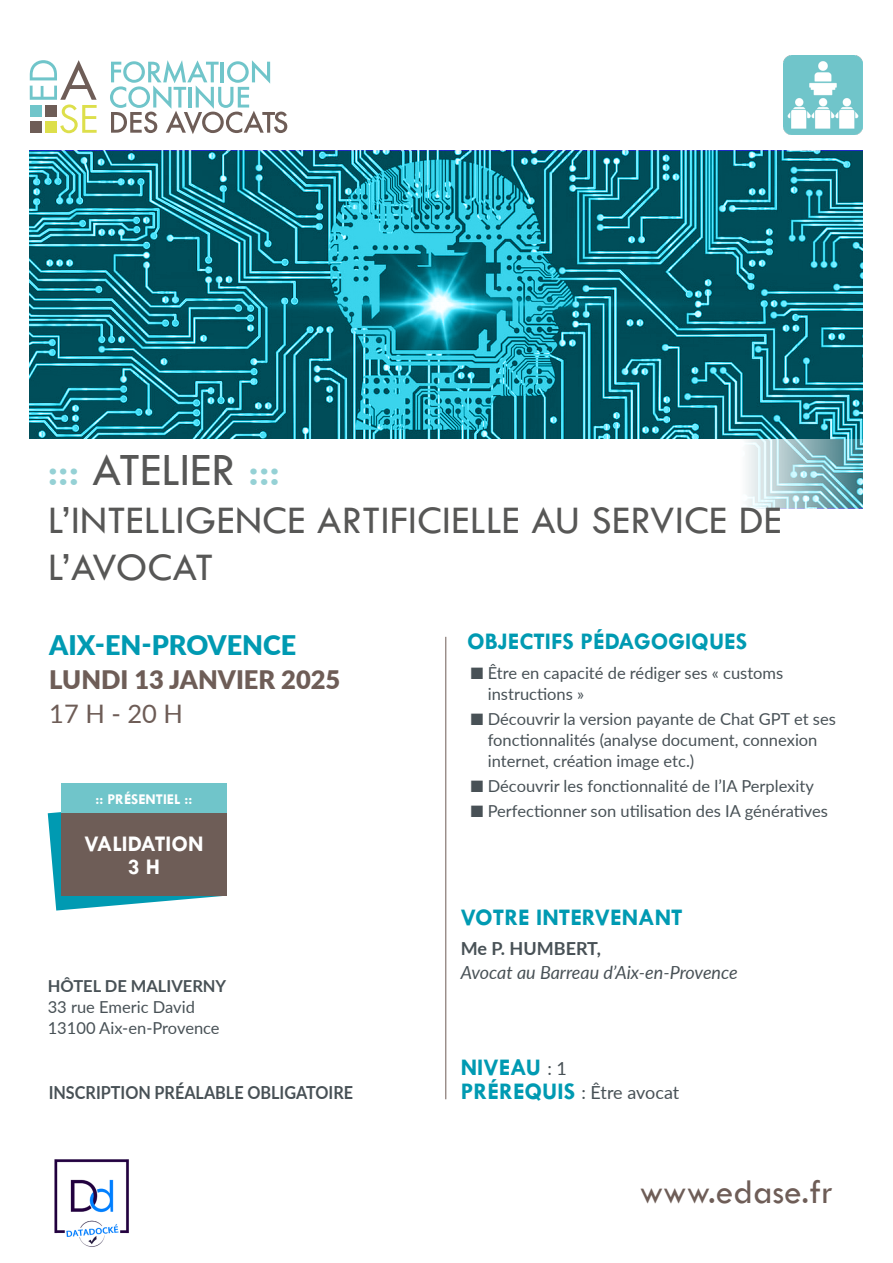
<style>
.page{position:relative;width:893px;height:1263px;background:#fff}
.page>*{position:absolute;margin:0;border:0;box-sizing:border-box;transform-origin:0 0}
.t1{font:48px "Tw Cen";color:#575756}
.t2{font:40.5px/46.5px "Tw Cen";letter-spacing:.01em;color:#575756}
.t3{font:35.25px "Tw Cen";color:#6e5d57}
.t4{font:900 27px "Lato";color:#009ab2}
.t5{font:900 25.5px "Lato";color:#6e5d57}
.t6{font:25.5px "Lato";color:#6e5d57}
.t7{font:700 24px "Tw Cen";color:#009ab2}
.t8{font:700 22.5px/22.5px "Tw Cen";color:#fff;text-align:center}
.t9{font:italic 18px "Lato";color:#485156}
.t10{font:700 18px "Lato";color:#485156;scale:.9 1}
.t11{font:18px "Lato";letter-spacing:-.01em;color:#485156}
.t12{font:700 18px "Lato";color:#485156}
.t13{font:16.5px/21px "Lato";color:#485156}
.t14{font:700 16.5px "Lato";color:#485156}
.t15{font:700 15px "Tw Cen";color:#fff}
.s1{color:#95d1d5}
.s2{font-family:"Lato";font-weight:400;font-size:18px;color:#485156}
.s3{font-family:"Tw Cen";font-weight:700;font-size:24px;color:#009ab2}
</style>
<div class="page">
<img style="left:54px;top:1159px;width:75px;height:88px">
<hr style="left:445px;top:637px;width:1px;height:462px;background:#6e5d57">
<svg style="left:30px;top:151px;width:833px;height:288px;background:#177b8a"></svg>
<svg style="left:30px;top:60px;width:67px;height:73px"></svg>
<div style="left:30px;top:105px;width:12px;height:12px;background:#70c5ca"></div>
<div style="left:45px;top:105px;width:12px;height:12px;background:#6e5d57"></div>
<div style="left:30px;top:121px;width:12px;height:12px;background:#6e5d57"></div>
<div style="left:45px;top:121px;width:12px;height:12px;background:#dddf4b"></div>
<svg style="left:110px;top:60px;width:177px;height:74px"></svg>
<svg style="left:48px;top:812px;width:174px;height:98px"></svg>
<div style="left:61px;top:812px;width:166px;height:84px;background:#6e5d57"></div>
<div style="left:61px;top:784px;width:166px;height:29px;background:#70c5ca"></div>
<img style="left:784px;top:56px;width:78px;height:78px">
<h1 class="t1" style="left:48px;top:441px;width:234px"><span class="s1">:::</span> ATELIER <span class="s1">:::</span></h1>
<h2 class="t2" style="left:48px;top:497px;width:735px">L’INTELLIGENCE ARTIFICIELLE AU SERVICE DE<br>L’AVOCAT</h2>
<h3 class="t4" style="left:49px;top:624px;width:249px">AIX-EN-PROVENCE</h3>
<h3 class="t5" style="left:49px;top:660px;width:293px">LUNDI 13 JANVIER 2025</h3>
<h3 class="t6" style="left:49px;top:695px;width:135px">17 H - 20 H</h3>
<p class="t15" style="left:96px;top:790px;width:98px">:: PRÉSENTIEL ::</p>
<h3 class="t8" style="left:84px;top:832px;width:121px">VALIDATION<br>3 H</h3>
<p class="t14" style="left:48px;top:974px;width:180px">HÔTEL DE MALIVERNY</p>
<p class="t13" style="left:48px;top:996px;width:173px">33 rue Emeric David<br>13100 Aix-en-Provence</p>
<h3 class="t7" style="left:467px;top:627px;width:282px">OBJECTIFS PÉDAGOGIQUES</h3>
<p class="t13" style="left:488px;top:661px;width:297px;text-indent:-17px">■ Être en capacité de rédiger ses « customs instructions »</p>
<p class="t13" style="left:488px;top:708px;width:350px;text-indent:-17px">■ Découvrir la version payante de Chat GPT et ses fonctionnalités (analyse document, connexion internet, création image etc.)</p>
<p class="t13" style="left:471px;top:775px;width:345px">■ Découvrir les fonctionnalité de l’IA Perplexity</p>
<p class="t13" style="left:471px;top:800px;width:359px">■ Perfectionner son utilisation des IA génératives</p>
<h3 class="t7" style="left:461px;top:903px;width:223px">VOTRE INTERVENANT</h3>
<p class="t12" style="left:461px;top:935px;width:142px">Me P. HUMBERT,</p>
<p class="t9" style="left:461px;top:960px;width:278px">Avocat au Barreau d’Aix-en-Provence</p>
<h3 class="t7" style="left:461px;top:1053px;width:108px">NIVEAU <span class="s2">: 1</span></h3>
<p class="t10" style="left:49px;top:1079px;width:340px">INSCRIPTION PRÉALABLE OBLIGATOIRE</p>
<p class="t11" style="left:461px;top:1080px;width:220px"><span class="s3">PRÉREQUIS</span> : Être avocat</p>
<h3 class="t3" style="left:640px;top:1170px;width:195px">www.edase.fr</h3>
</div>
